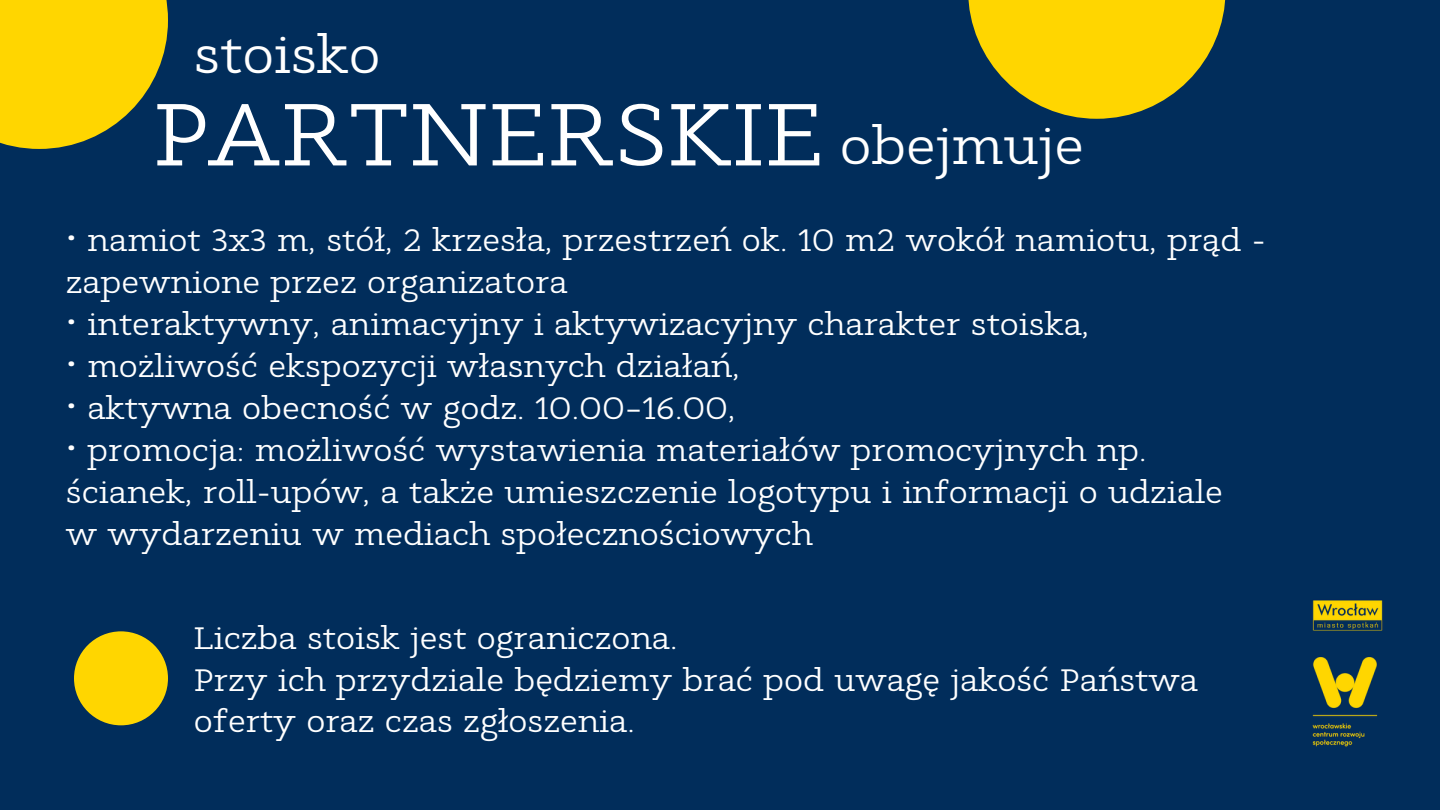
<style>
.page{position:relative;width:1440px;height:810px;background:#012d5b}
.page>*{position:absolute;margin:0;border:0;box-sizing:border-box;transform-origin:0 0}
.t1{font:85px "Sean Slab";color:#fff}
.t2{font:50px "Sean Slab";color:#fff}
.t3{font:30px/42px "Sean Slab";color:#fff}
</style>
<div class="page">
<div style="left:0;top:0;width:168px;height:149px;background:#ffd600"></div>
<div style="left:74px;top:631px;width:94px;height:94px;background:#ffd600;border-radius:50%"></div>
<svg style="left:968px;top:0;width:258px;height:119px;background:#c3ae15"></svg>
<p class="t2" style="left:194px;top:38px;width:188px">stoisko</p>
<p class="t1" style="left:153px;top:106px;width:672px">PARTNERSKIE</p>
<p class="t2" style="left:840px;top:129px;width:246px">obejmuje</p>
<h2 class="t3" style="left:66px;top:224px;width:1201px">• namiot 3x3 m, stół, 2 krzesła, przestrzeń ok. 10 m2 wokół namiotu, prąd - zapewnione przez organizatora</h2>
<h1 class="t3" style="left:66px;top:308px;width:1025px">• interaktywny, animacyjny i aktywizacyjny charakter stoiska,</h1>
<p class="t3" style="left:66px;top:350px;width:675px">• możliwość ekspozycji własnych działań,</p>
<h2 class="t3" style="left:66px;top:392px;width:671px">• aktywna obecność w godz. 10.00–16.00,</h2>
<p class="t3" style="left:66px;top:434px;width:1159px">• promocja: możliwość wystawienia materiałów promocyjnych np. ścianek, roll-upów, a także umieszczenie logotypu i informacji o udziale</p>
<p class="t3" style="left:66px;top:518px;width:748px">w wydarzeniu w mediach społecznościowych</p>
<p class="t3" style="left:194px;top:622px;width:485px">Liczba stoisk jest ograniczona.</p>
<p class="t3" style="left:194px;top:664px;width:1006px;line-height:41.2px">Przy ich przydziale będziemy brać pod uwagę jakość Państwa oferty oraz czas zgłoszenia.</p>
</div>
